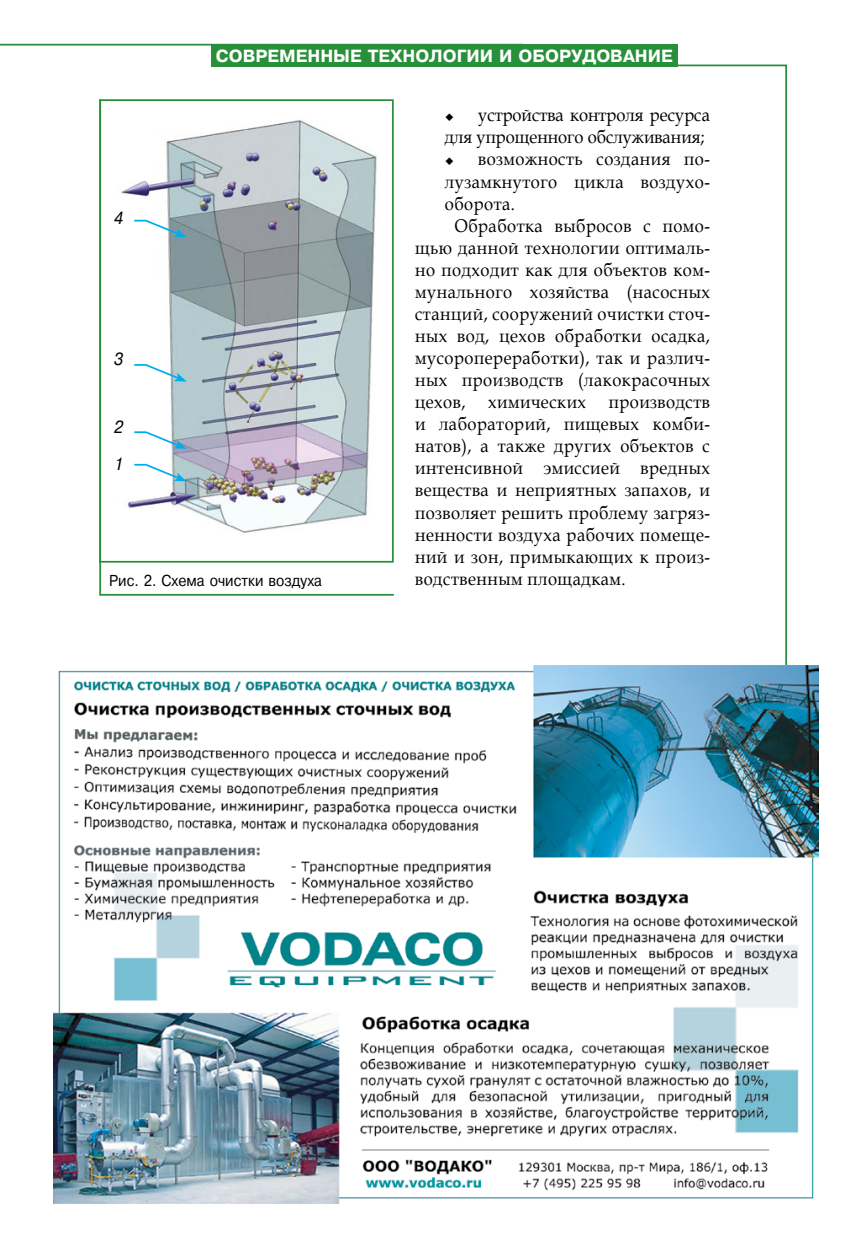
<style>
.page{position:relative;width:844px;height:1241px;background:#fff}
.page>*{position:absolute;margin:0;border:0;box-sizing:border-box;transform-origin:0 0}
.t1{font:18.38px "Book Antiqua";letter-spacing:.03em;color:#000;scale:.9 1}
.t2{font:18.38px "Book Antiqua";color:#000;scale:.9 1}
.t3{font:17.5px "Pragmatica Bold Cyrillic";color:#fff}
.t4{font:17.5px/36.4px "Pragmatica Italic Cyrillic";color:#000;scale:.9 1}
.t5{font:15.75px "Pragmatica Cyrillic";color:#000;scale:.9 1}
</style>
<div class="page">
<div style="left:211px;top:44px;width:466px;height:22px;background:#28903a"></div>
<hr style="left:0;top:44px;width:523px;height:2px;background:#28903a">
<svg style="left:99px;top:99px;width:295px;height:497px"></svg>
<img style="left:118px;top:120px;width:260px;height:415px">
<div style="left:99px;top:99px;width:294px;height:463px;border:2px solid #28903a"></div>
<img style="left:54px;top:665px;width:764px;height:538px">
<svg style="left:132px;top:219px;width:55px;height:18px"></svg>
<svg style="left:132px;top:363px;width:55px;height:18px"></svg>
<svg style="left:132px;top:430px;width:55px;height:19px"></svg>
<svg style="left:132px;top:463px;width:55px;height:18px"></svg>
<p class="t3" style="left:216px;top:46px;width:458px">СОВРЕМЕННЫЕ ТЕХНОЛОГИИ И ОБОРУДОВАНИЕ</p>
<p class="t4" style="left:114px;top:200px;width:12px">4</p>
<p class="t4" style="left:114px;top:341px;width:12px">3</p>
<p class="t4" style="left:114px;top:409px;width:12px">2<br>1</p>
<p class="t5" style="left:109px;top:572px;width:238px">Рис. 2. Схема очистки воздуха</p>
<p class="t2" style="left:478px;top:102px;width:259px">устройства контроля ресурса</p>
<p class="t2" style="left:445px;top:124px;width:290px">для упрощенного обслуживания;</p>
<p class="t1" style="left:478px;top:146px;width:259px">возможность создания по-</p>
<p class="t1" style="left:445px;top:168px;width:296px">лузамкнутого цикла воздухо-</p>
<p class="t1" style="left:445px;top:190px;width:79px">оборота.</p>
<p class="t1" style="left:454px;top:212px;width:285px">Обработка выбросов с помо-</p>
<p class="t1" style="left:415px;top:235px;width:329px">щью данной технологии оптималь-</p>
<p class="t1" style="left:415px;top:257px;width:329px">но подходит как для объектов ком-</p>
<p class="t1" style="left:415px;top:279px;width:329px">мунального хозяйства (насосных</p>
<p class="t1" style="left:415px;top:301px;width:329px">станций, сооружений очистки сточ-</p>
<p class="t1" style="left:415px;top:323px;width:329px">ных вод, цехов обработки осадка,</p>
<p class="t1" style="left:415px;top:345px;width:329px">мусоропереработки), так и различ-</p>
<p class="t1" style="left:415px;top:367px;width:329px">ных производств (лакокрасочных</p>
<p class="t1" style="left:415px;top:389px;width:329px">цехов, химических производств</p>
<p class="t1" style="left:415px;top:411px;width:329px">и лабораторий, пищевых комби-</p>
<p class="t1" style="left:415px;top:433px;width:329px">натов), а также других объектов с</p>
<p class="t1" style="left:415px;top:455px;width:329px">интенсивной эмиссией вредных</p>
<p class="t1" style="left:415px;top:477px;width:329px">вещества и неприятных запахов, и</p>
<p class="t1" style="left:415px;top:499px;width:329px">позволяет решить проблему загряз-</p>
<p class="t1" style="left:415px;top:521px;width:329px">ненности воздуха рабочих помеще-</p>
<p class="t1" style="left:415px;top:543px;width:329px">ний и зон, примыкающих к произ-</p>
<p class="t1" style="left:415px;top:565px;width:235px">водственным площадкам.</p>
</div>
